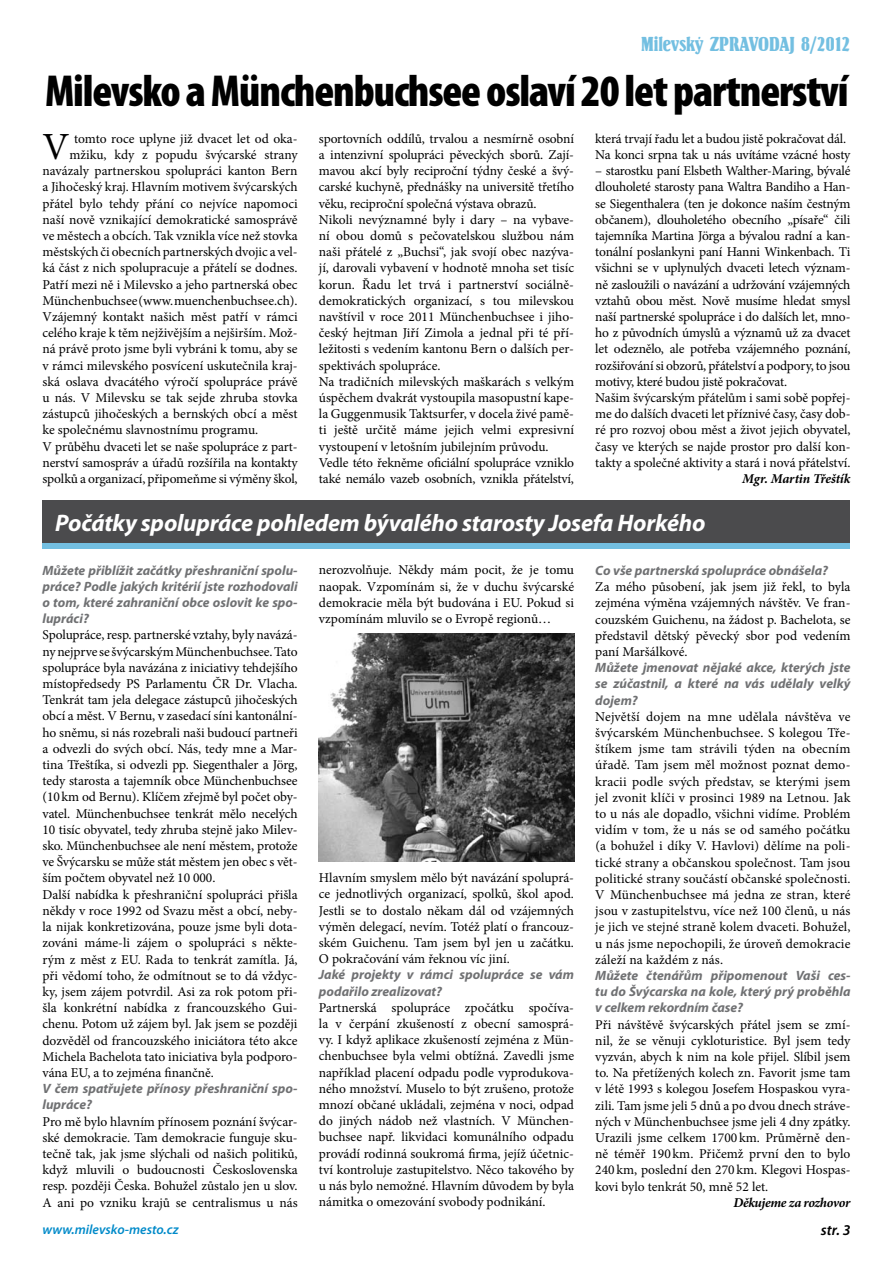
<style>
.page{position:relative;width:893px;height:1263px;background:#fff}
.page>*{position:absolute;margin:0;border:0;box-sizing:border-box;transform-origin:0 0}
.t1{font:900 condensed 45px "Myriad Pro";letter-spacing:-.025em;color:#000}
.t2{font:38.4px "Minion Pro";color:#000}
.t3{font:italic 700 24px "Myriad Pro";letter-spacing:-.01em;color:#fff}
.t4{font:21px "Springfield DEE";color:#73bfe1}
.t5{font:italic 600 15px "Myriad Pro";color:#000}
.t6{font:13.5px/16.2px "Minion Pro";letter-spacing:-.005em;color:#000;text-align:justify}
.t7{font:italic 700 13.5px/16.2px "Myriad Pro";color:#707173;text-align:justify}
.t8{font:italic 700 13.5px "Minion Pro";letter-spacing:-.02em;color:#000}
.t9{font:italic 600 13.5px "Myriad Pro";color:#008ac9}
</style>
<div class="page">
<div style="left:43px;top:507px;width:807px;height:42px;background:#73bfe1"></div>
<div style="left:43px;top:501px;width:807px;height:42px;background:#4b4b4d"></div>
<img style="left:319px;top:634px;width:255px;height:228px">
<h3 class="t4" style="left:641px;top:34px;width:211px">MILEVSKÝ ZPRAVODAJ 8/2012</h3>
<h1 class="t1" style="left:45px;top:62px;width:805px">Milevsko aMünchenbuchsee oslaví 20 let partnerství</h1>
<p class="t6" style="left:319px;top:130px;width:257px;text-align:left">sportovních oddílů, trvalou a nesmírně osobní a intenzivní spolupráci pěveckých sborů. Zají&shy;mavou akcí byly reciproční týdny české a švý&shy;carské kuchyně, přednášky na universitě třetího věku, reciproční společná výstava obrazů.<br>Nikoli nevýznamné byly i dary – na vybave&shy;ní obou domů s pečovatelskou službou nám naši přátelé z „Buchsi“, jak svojí obec nazýva&shy;jí, darovali vybavení v hodnotě mnoha set tisíc korun. Řadu let trvá i partnerství sociálně&shy;demokratických organizací, s tou milevskou navštívil v roce 2011 Münchenbuchsee i jiho&shy;český hejtman Jiří Zimola a jednal při té pří&shy;ležitosti s vedením kantonu Bern o dalších per&shy;spektivách spolupráce.<br>Na tradičních milevských maškarách s velkým úspěchem dvakrát vystoupila masopustní kape&shy;la Guggenmusik Taktsurfer, v docela živé pamě&shy;ti ještě určitě máme jejich velmi expresivní vystoupení v letošním jubilejním průvodu.<br>Vedle této řekněme oficiální spolupráce vzniklo také nemálo vazeb osobních, vznikla přátelství,</p>
<p class="t6" style="left:595px;top:130px;width:257px">která trvají řadu let a budou jistě pokračovat dál.<br>Na konci srpna tak u nás uvítáme vzácné hosty</p>
<h2 class="t2" style="left:43px;top:121px;width:29px">V</h2>
<p class="t6" style="left:74px;top:130px;width:225px">tomto roce uplyne již dvacet let od oka-</p>
<p class="t6" style="left:70px;top:147px;width:230px">mžiku, kdy z popudu švýcarské strany</p>
<p class="t6" style="left:43px;top:163px;width:257px">navázaly partnerskou spolupráci kanton Bern</p>
<p class="t6" style="left:43px;top:179px;width:257px">a Jihočeský kraj. Hlavním motivem švýcarských</p>
<p class="t6" style="left:43px;top:195px;width:257px">přátel bylo tehdy přání co nejvíce napomoci</p>
<p class="t6" style="left:43px;top:211px;width:257px">naší nově vznikající demokratické samosprávě</p>
<p class="t6" style="left:43px;top:228px;width:257px">ve městech a obcích. Tak vznikla více než stovka</p>
<p class="t6" style="left:43px;top:244px;width:257px">městských či obecních partnerských dvojic a vel-</p>
<p class="t6" style="left:43px;top:260px;width:257px">ká část z nich spolupracuje a přátelí se dodnes.</p>
<p class="t6" style="left:43px;top:276px;width:257px">Patří mezi ně i Milevsko a jeho partnerská obec</p>
<p class="t6" style="left:43px;top:292px;width:257px">Münchenbuchsee (www. muenchenbuchsee.ch).</p>
<p class="t6" style="left:43px;top:309px;width:257px">Vzájemný kontakt našich měst patří v rámci</p>
<p class="t6" style="left:43px;top:325px;width:257px">celého kraje k těm nejživějším a nejširším. Mož-</p>
<p class="t6" style="left:43px;top:341px;width:257px">ná právě proto jsme byli vybráni k tomu, aby se</p>
<p class="t6" style="left:43px;top:357px;width:257px">v rámci milevského posvícení uskutečnila kraj-</p>
<p class="t6" style="left:43px;top:373px;width:257px">ská oslava dvacátého výročí spolupráce právě</p>
<p class="t6" style="left:43px;top:390px;width:257px">u nás. V Milevsku se tak sejde zhruba stovka</p>
<p class="t6" style="left:43px;top:406px;width:257px">zástupců jihočeských a bernských obcí a měst</p>
<p class="t6" style="left:43px;top:422px;width:217px">ke společnému slavnostnímu programu.</p>
<p class="t6" style="left:43px;top:438px;width:257px">V průběhu dvaceti let se naše spolupráce z part-</p>
<p class="t6" style="left:43px;top:454px;width:257px">nerství samospráv a úřadů rozšířila na kontakty</p>
<p class="t6" style="left:43px;top:471px;width:257px">spolků a organizací, připomeňme si výměny škol,</p>
<p class="t6" style="left:595px;top:163px;width:257px;text-align:left">– starostku paní Elsbeth Walther-Maring, bývalé dlouholeté starosty pana Waltra Bandiho a Han&shy;se Siegenthalera (ten je dokonce naším čestným občanem), dlouholetého obecního „písaře“ čili tajemníka Martina Jörga a bývalou radní a kan&shy;tonální poslankyni paní Hanni Winkenbach. Ti všichni se v uplynulých dvaceti letech význam&shy;ně zasloužili o navázání a udržování vzájemných vztahů obou měst. Nově musíme hledat smysl naší partnerské spolupráce i do dalších let, mno&shy;ho z původních úmyslů a významů už za dvacet let odeznělo, ale potřeba vzájemného poznání, rozšiřování si obzorů, přátelství a podpory, to jsou motivy, které budou jistě pokračovat.<br>Našim švýcarským přátelům i sami sobě popřej&shy;me do dalších dvaceti let příznivé časy, časy dob&shy;ré pro rozvoj obou měst a život jejich obyvatel, časy ve kterých se najde prostor pro další kon&shy;takty a společné aktivity a stará i nová přátelství.</p>
<p class="t8" style="left:742px;top:469px;width:110px">Mgr. Martin Třeštík</p>
<h3 class="t3" style="left:55px;top:507px;width:652px">Počátky spolupráce pohledem bývalého starosty Josefa Horkého</h3>
<p class="t7" style="left:43px;top:561px;width:257px">Můžete přiblížit začátky přeshraniční spolu&shy;práce? Podle jakých kritérií jste rozhodovali o tom, které zahraniční obce oslovit ke spo&shy;lupráci?</p>
<p class="t6" style="left:43px;top:627px;width:257px;text-align:left">Spolupráce, resp. partnerské vztahy, byly navázá&shy;ny nejprve se švýcarským Münchenbuchsee. Tato spolupráce byla navázána z iniciativy tehdejšího místopředsedy PS Parlamentu ČR Dr. Vlacha.<br>Tenkrát tam jela delegace zástupců jihočeských obcí a měst. V Bernu, v zasedací síni kantonální&shy;ho sněmu, si nás rozebrali naši budoucí partneři a odvezli do svých obcí. Nás, tedy mne a Mar&shy;tina Třeštíka, si odvezli pp. Siegenthaler a Jörg, tedy starosta a tajemník obce Münchenbuchsee (10km od Bernu). Klíčem zřejmě byl počet oby&shy;vatel. Münchenbuchsee tenkrát mělo necelých 10 tisíc obyvatel, tedy zhruba stejně jako Milev&shy;sko. Münchenbuchsee ale není městem, protože ve Švýcarsku se může stát městem jen obec s vět&shy;ším počtem obyvatel než 10 000.<br>Další nabídka k přeshraniční spolupráci přišla někdy v roce 1992 od Svazu měst a obcí, neby&shy;la nijak konkretizována, pouze jsme byli dota&shy;zováni máme-li zájem o spolupráci s někte&shy;rým z měst z EU. Rada to tenkrát zamítla. Já, při vědomí toho, že odmítnout se to dá vždyc&shy;ky, jsem zájem potvrdil. Asi za rok potom při&shy;šla konkrétní nabídka z francouzského Gui&shy;chenu. Potom už zájem byl. Jak jsem se později dozvěděl od francouzského iniciátora této akce Michela Bachelota tato iniciativa byla podporo&shy;vána EU, a to zejména finančně.</p>
<p class="t7" style="left:43px;top:1080px;width:257px">V čem spatřujete přínosy přeshraniční spo&shy;lupráce?</p>
<p class="t6" style="left:43px;top:1113px;width:257px">Pro mě bylo hlavním přínosem poznání švýcar&shy;ské demokracie. Tam demokracie funguje sku&shy;tečně tak, jak jsme slýchali od našich politiků, když mluvili o budoucnosti Československa resp. později Česka. Bohužel zůstalo jen u slov.<br>A ani po vzniku krajů se centralismus u nás</p>
<p class="t6" style="left:319px;top:562px;width:257px">nerozvolňuje. Někdy mám pocit, že je tomu naopak. Vzpomínám si, že v duchu švýcarské demokracie měla být budována i EU. Pokud si vzpomínám mluvilo se o Evropě regionů…</p>
<p class="t7" style="left:595px;top:562px;width:234px">Co vše partnerská spolupráce obnášela?</p>
<p class="t6" style="left:595px;top:579px;width:257px">Za mého působení, jak jsem již řekl, to byla zejména výměna vzájemných návštěv. Ve fran&shy;couzském Guichenu, na žádost p. Bachelota, se představil dětský pěvecký sbor pod vedením paní Maršálkové.</p>
<p class="t7" style="left:595px;top:659px;width:257px">Můžete jmenovat nějaké akce, kterých jste se zúčastnil, a které na vás udělaly velký dojem?</p>
<p class="t6" style="left:595px;top:708px;width:257px">Největší dojem na mne udělala návštěva ve švýcarském Münchenbuchsee. S kolegou Tře&shy;štíkem jsme tam strávili týden na obecním úřadě. Tam jsem měl možnost poznat demo&shy;kracii podle svých představ, se kterými jsem jel zvonit klíči v prosinci 1989 na Letnou. Jak to u nás ale dopadlo, všichni vidíme. Problém vidím v tom, že u nás se od samého počátku (a bohužel i díky V. Havlovi) dělíme na poli&shy;tické strany a občanskou společnost. Tam jsou politické strany součástí občanské společnosti.<br>V Münchenbuchsee má jedna ze stran, které jsou v zastupitelstvu, více než 100 členů, u nás je jich ve stejné straně kolem dvaceti. Bohužel, u nás jsme nepochopili, že úroveň demokracie záleží na každém z nás.</p>
<p class="t7" style="left:595px;top:967px;width:257px">Můžete čtenářům připomenout Vaši ces&shy;tu do Švýcarska na kole, který prý proběhla v celkem rekordním čase?</p>
<p class="t6" style="left:595px;top:1016px;width:257px">Při návštěvě švýcarských přátel jsem se zmí&shy;nil, že se věnuji cykloturistice. Byl jsem tedy vyzván, abych k nim na kole přijel. Slíbil jsem to. Na přetížených kolech zn. Favorit jsme tam v létě 1993 s kolegou Josefem Hospaskou vyra&shy;zili. Tam jsme jeli 5 dnů a po dvou dnech stráve&shy;ných v Münchenbuchsee jsme jeli 4 dny zpátky.<br>Urazili jsme celkem 1700 km. Průměrně den&shy;ně téměř 190 km. Přičemž první den to bylo 240 km, poslední den 270km. Klegovi Hospas&shy;kovi bylo tenkrát 50, mně 52 let.</p>
<p class="t8" style="left:734px;top:1193px;width:118px">Děkujeme za rozhovor</p>
<p class="t6" style="left:319px;top:870px;width:257px">Hlavním smyslem mělo být navázání spoluprá&shy;ce jednotlivých organizací, spolků, škol apod.<br>Jestli se to dostalo někam dál od vzájemných výměn delegací, nevím. Totéž platí o francouz&shy;ském Guichenu. Tam jsem byl jen u začátku.<br>O pokračování vám řeknou víc jiní.</p>
<p class="t7" style="left:319px;top:966px;width:257px">Jaké projekty v rámci spolupráce se vám podařilo zrealizovat?</p>
<p class="t6" style="left:319px;top:999px;width:257px">Partnerská spolupráce zpočátku spočíva&shy;la v čerpání zkušeností z obecní samosprá&shy;vy. I když aplikace zkušeností zejména z Mün&shy;chenbuchsee byla velmi obtížná. Zavedli jsme například placení odpadu podle vyprodukova&shy;ného množství. Muselo to být zrušeno, protože mnozí občané ukládali, zejména v noci, odpad do jiných nádob než vlastních. V München&shy;buchsee např. likvidaci komunálního odpadu provádí rodinná soukromá firma, jejíž účetnic&shy;tví kontroluje zastupitelstvo. Něco takového by u nás bylo nemožné. Hlavním důvodem by byla námitka o omezování svobody podnikání.</p>
<p class="t9" style="left:43px;top:1221px;width:138px">www.milevsko-mesto.cz</p>
<p class="t5" style="left:821px;top:1220px;width:21px">str.</p>
</div>
